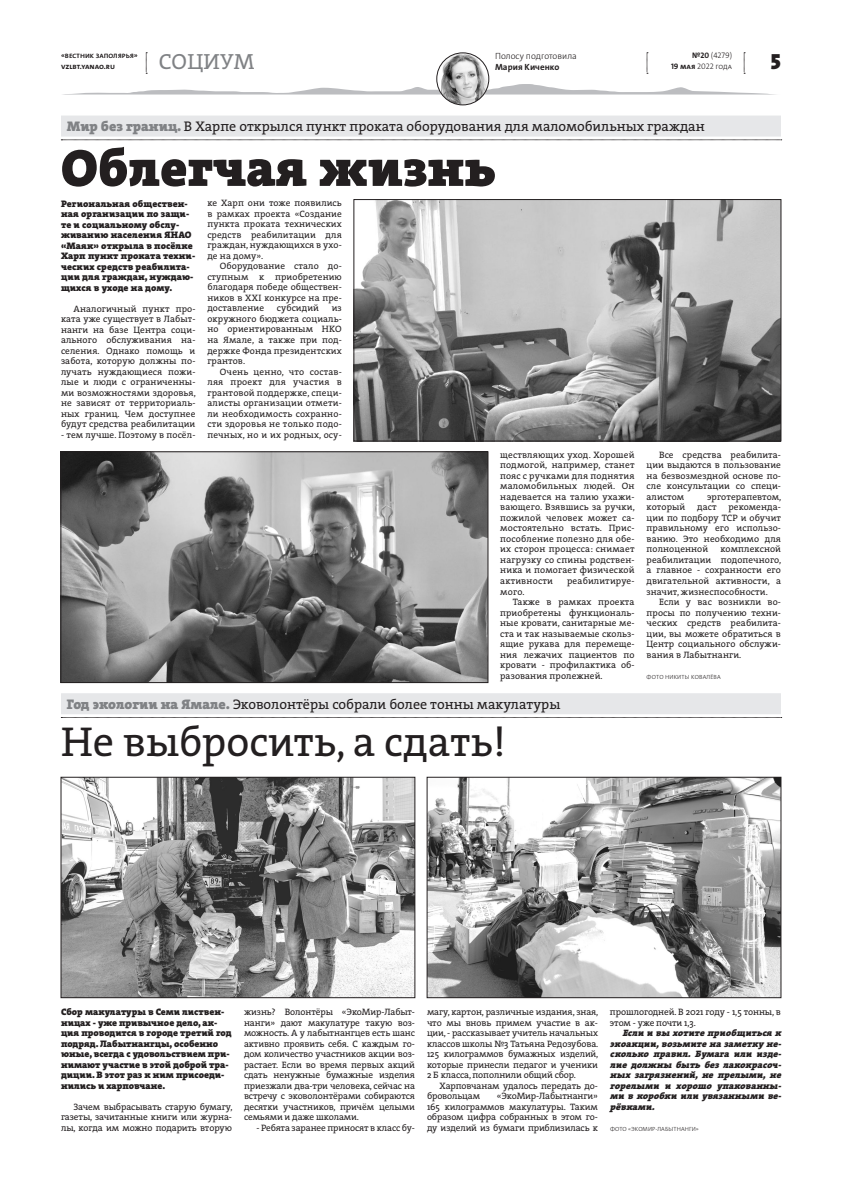
<style>
.page{position:relative;width:842px;height:1191px;background:#fff}
.page>*{position:absolute;margin:0;border:0;box-sizing:border-box;transform-origin:0 0}
.заголовок_50{font:900 52.5px "The Serif W9";color:#231f20}
.заголовок_40_светлый{font:42px "The Serif W5 Plain";color:#231f20}
.заголовок_20_сериф{font:22px "The Serif W5 Plain";letter-spacing:.015em;color:#808285}
.заголовок_20_сериф-2{font:900 22px "The Serif W9";color:#231f20}
.рубрика_чб{font:14px "The Serif W5 Plain";color:#231f20}
.текст_лид{font:900 9.5px/10.5px "The Serif W9";color:#231f20}
.текст_основной{font:9.3px/10.5px "The Serif W5 Plain";letter-spacing:.01em;color:#231f20;text-align:justify}
.текст_основной-2{font:italic 900 9.3px/10.5px "The Serif W9";color:#231f20;text-align:justify}
.текст_основной-3{font:9.3px/10.5px "The Serif W5 Plain";letter-spacing:-.01em;color:#231f20}
.текст_сансериф{font:9px "The Sans LP3 Lig";color:#231f20}
.текст_сансериф_болд{font:9px "The Sans LP7 Bld";color:#231f20}
.текст_мелкий{font:8px "The Sans LP3 Lig";color:#231f20}
.текст_мелкий-2{font:8px "The Sans LP7 Bld";color:#231f20}
.текст_сансериф-2{font:6px "The Sans LP3 Lig";letter-spacing:.015em;color:#231f20}
.s1{font-family:"The Sans LP7 Bld"}
.s2{font-family:"The Serif W9";font-weight:900;color:#808285}
</style>
<div class="page">
<svg style="left:146px;top:52px;width:1px;height:22px"></svg>
<svg style="left:744px;top:52px;width:1px;height:22px"></svg>
<svg style="left:647px;top:52px;width:1px;height:22px"></svg>
<svg style="left:73px;top:84px;width:695px;height:10px"></svg>
<img style="left:441px;top:53px;width:47px;height:52px">
<div style="left:437px;top:53px;width:52px;height:52px;border:1px solid #231f20;border-radius:50%"></div>
<svg style="left:61px;top:717px;width:721px;height:1px"></svg>
<div style="left:61px;top:693px;width:720px;height:21px;background:#e6e7e9"></div>
<svg style="left:61px;top:140px;width:721px;height:1px"></svg>
<div style="left:61px;top:116px;width:720px;height:21px;background:#e6e7e9"></div>
<img style="left:63px;top:779px;width:350px;height:216px">
<div style="left:61px;top:777px;width:354px;height:220px;border:1px solid #231f20"></div>
<img style="left:429px;top:779px;width:350px;height:216px">
<div style="left:427px;top:777px;width:354px;height:220px;border:1px solid #231f20"></div>
<img style="left:356px;top:201px;width:423px;height:238px">
<div style="left:354px;top:199px;width:427px;height:242px;border:1px solid #231f20"></div>
<img style="left:63px;top:453px;width:423px;height:227px">
<div style="left:61px;top:451px;width:427px;height:231px;border:1px solid #231f20"></div>
<p class="текст_мелкий" style="left:61px;top:51px;width:78px">«вестник заполярья»</p>
<p class="текст_мелкий-2" style="left:61px;top:61px;width:56px">vzlbt.yanao.ru</p>
<p class="текст_сансериф" style="left:495px;top:50px;width:83px">Полосу подготовила</p>
<p class="заголовок_20_сериф" style="left:159px;top:47px;width:97px">СОЦИУМ</p>
<p class="текст_сансериф_болд" style="left:495px;top:61px;width:66px">Мария Киченко</p>
<p class="текст_мелкий" style="left:692px;top:51px;width:41px"><span class="s1">№20</span> (4279)</p>
<p class="текст_мелкий" style="left:671px;top:61px;width:63px"><span class="s1">19 мая</span> 2022 года</p>
<p class="заголовок_20_сериф-2" style="left:771px;top:47px;width:12px">5</p>
<p class="рубрика_чб" style="left:67px;top:117px;width:639px"><span class="s2">Мир без границ.</span> В Харпе открылся пункт проката оборудования для маломобильных граждан</p>
<p class="заголовок_50" style="left:61px;top:135px;width:436px">Облегчая жизнь</p>
<p class="текст_лид" style="left:61px;top:198px;width:136px">Региональная обществен&shy;ная организации по защи&shy;те и социальному обслу&shy;живанию населения ЯНАО «Маяк» открыла в посёлке<br>Харп пункт проката техни&shy;ческих средств реабилита&shy;ции для граждан, нуждаю&shy;щихся в уходе на дому.</p>
<p class="текст_основной" style="left:61px;top:303px;width:136px;text-indent:12px">Аналогичный пункт про&shy;ката уже существует в Лабыт&shy;нанги на базе Центра соци&shy;ального обслуживания на&shy;селения. Однако помощь и забота, которую должны по&shy;лучать нуждающиеся пожи&shy;лые и люди с ограниченны&shy;ми возможностями здоровья, не зависят от территориаль&shy;ных границ. Чем доступнее будут средства реабилитации</p>
<p class="текст_основной" style="left:61px;top:429px;width:136px">- тем лучше. Поэтому в посёл-</p>
<p class="текст_основной" style="left:207px;top:198px;width:136px">ке Харп они тоже появились в рамках проекта «Создание пункта проката технических средств реабилитации для граждан, нуждающихся в ухо&shy;де на дому».</p>
<p class="текст_основной" style="left:207px;top:261px;width:136px;text-indent:12px">Оборудование стало до&shy;ступным к приобретению благодаря победе обществен&shy;ников в XXI конкурсе на пре&shy;доставление</p>
<p class="текст_основной" style="left:277px;top:303px;width:44px">субсидий</p>
<p class="текст_основной" style="left:207px;top:303px;width:136px;text-indent:124px">из окружного бюджета социаль&shy;но ориентированным НКО на Ямале, а также при под&shy;держке Фонда президентских грантов.</p>
<p class="текст_основной" style="left:207px;top:366px;width:136px;text-indent:12px">Очень ценно, что состав&shy;ляя проект для участия в грантовой поддержке, специ&shy;алисты организации отмети&shy;ли необходимость сохранно&shy;сти здоровья не только подо&shy;печных, но и их родных, осу-</p>
<p class="текст_основной" style="left:500px;top:449px;width:136px">ществляющих уход. Хорошей подмогой, например, станет пояс с ручками для поднятия маломобильных людей. Он надевается на талию ухажи&shy;вающего. Взявшись за ручки, пожилой человек может са&shy;мостоятельно встать. Прис&shy;пособление полезно для обе&shy;их сторон процесса: снимает нагрузку со спины родствен&shy;ника и помогает физической активности</p>
<p class="текст_основной" style="left:567px;top:575px;width:69px">реабилитируе-</p>
<p class="текст_основной" style="left:500px;top:586px;width:26px">мого.</p>
<p class="текст_основной" style="left:500px;top:596px;width:136px;text-indent:12px">Также в рамках проекта приобретены функциональ&shy;ные кровати, санитарные ме&shy;ста и так называемые скольз&shy;ящие рукава для перемеще&shy;ния лежачих пациентов по кровати - профилактика об&shy;разования пролежней.</p>
<p class="рубрика_чб" style="left:67px;top:695px;width:495px"><span class="s2">Год экологии на Ямале.</span> Эковолонтёры собрали более тонны макулатуры</p>
<p class="заголовок_40_светлый" style="left:61px;top:715px;width:446px">Не выбросить, а сдать!</p>
<p class="текст_основной" style="left:646px;top:449px;width:136px;text-indent:12px">Все средства реабилита&shy;ции выдаются в пользование на безвозмездной основе по&shy;сле консультации со специ&shy;алистом</p>
<p class="текст_основной" style="left:707px;top:491px;width:76px">эрготерапевтом,</p>
<p class="текст_основной" style="left:646px;top:502px;width:40px">который</p>
<p class="текст_основной" style="left:697px;top:502px;width:21px">даст</p>
<p class="текст_основной" style="left:646px;top:502px;width:136px;text-indent:82px">рекоменда&shy;ции по подбору ТСР и обучит правильному его использо&shy;ванию. Это необходимо для полноценной</p>
<p class="текст_основной" style="left:646px;top:544px;width:136px;text-indent:74px">комплексной реабилитации подопечного, а главное - сохранности его двигательной активности, а значит, жизнеспособности.</p>
<p class="текст_основной" style="left:646px;top:596px;width:136px;text-indent:12px">Если у вас возникли во&shy;просы по получению техни&shy;ческих средств реабилита&shy;ции, вы можете обратиться в Центр социального обслужи&shy;вания в Лабытнанги.</p>
<p class="текст_сансериф-2" style="left:646px;top:672px;width:76px">ФОТО НИКИТЫ КОВАЛЁВА</p>
<p class="текст_лид" style="left:61px;top:1007px;width:172px">Сбор макулатуры в Семи листвен&shy;ницах - уже привычное дело, ак&shy;ция проводится в городе третий год подряд. Лабытнангцы, особенно юные, всегда с удовольствием при&shy;нимают участие в этой доброй тра&shy;диции. В этот раз к ним присоеди&shy;нились и харповчане.</p>
<p class="текст_основной" style="left:61px;top:1101px;width:173px;text-indent:12px">Зачем выбрасывать старую бумагу, газеты, зачитанные книги или журна&shy;лы, когда им можно подарить вторую</p>
<p class="текст_основной" style="left:244px;top:1007px;width:172px">жизнь? Волонтёры «ЭкоМир-Лабыт&shy;нанги» дают макулатуре такую воз&shy;можность. А у лабытнангцев есть шанс активно проявить себя. С каждым го&shy;дом количество участников акции воз&shy;растает. Если во время первых акций сдать ненужные бумажные изделия приезжали два-три человека, сейчас на встречу с эковолонтёрами собираются десятки участников, причём целыми семьями и даже школами.</p>
<p class="текст_основной-3" style="left:256px;top:1122px;width:160px">- Ребята заранее приносят в класс бу-</p>
<p class="текст_основной" style="left:427px;top:1007px;width:173px">магу, картон, различные издания, зная, что мы вновь примем участие в ак&shy;ции, - рассказывает учитель начальных классов школы №3 Татьяна Редозубова.<br>125 килограммов бумажных изделий, которые принесли педагог и ученики 2 Б класса, пополнили общий сбор.</p>
<p class="текст_основной-3" style="left:427px;top:1080px;width:172px;text-indent:12px">Харповчанам удалось передать до&shy;бровольцам</p>
<p class="текст_основной" style="left:427px;top:1091px;width:172px;text-indent:70px">«ЭкоМир-Лабытнанги» 165 килограммов макулатуры. Таким образом цифра собранных в этом го&shy;ду изделий из бумаги приблизилась к</p>
<p class="текст_основной-3" style="left:610px;top:1007px;width:172px">прошлогодней. В 2021 году - 1,5 тонны, в этом - уже почти 1,3.</p>
<p class="текст_основной-2" style="left:610px;top:1028px;width:175px;text-indent:12px">Если и вы хотитеприобщиться к экоакции,возьмитена заметку не&shy;сколько правил. Бумага или изде&shy;лие должны быть без лакокрасоч&shy;ных загрязнений, не прелыми, не горелыми и хорошо упакованны&shy;ми в коробки или увязанными ве&shy;рёвками.</p>
<p class="текст_сансериф-2" style="left:610px;top:1124px;width:90px">ФОТО «ЭКОМИР-ЛАБЫТНАНГИ»</p>
</div>
